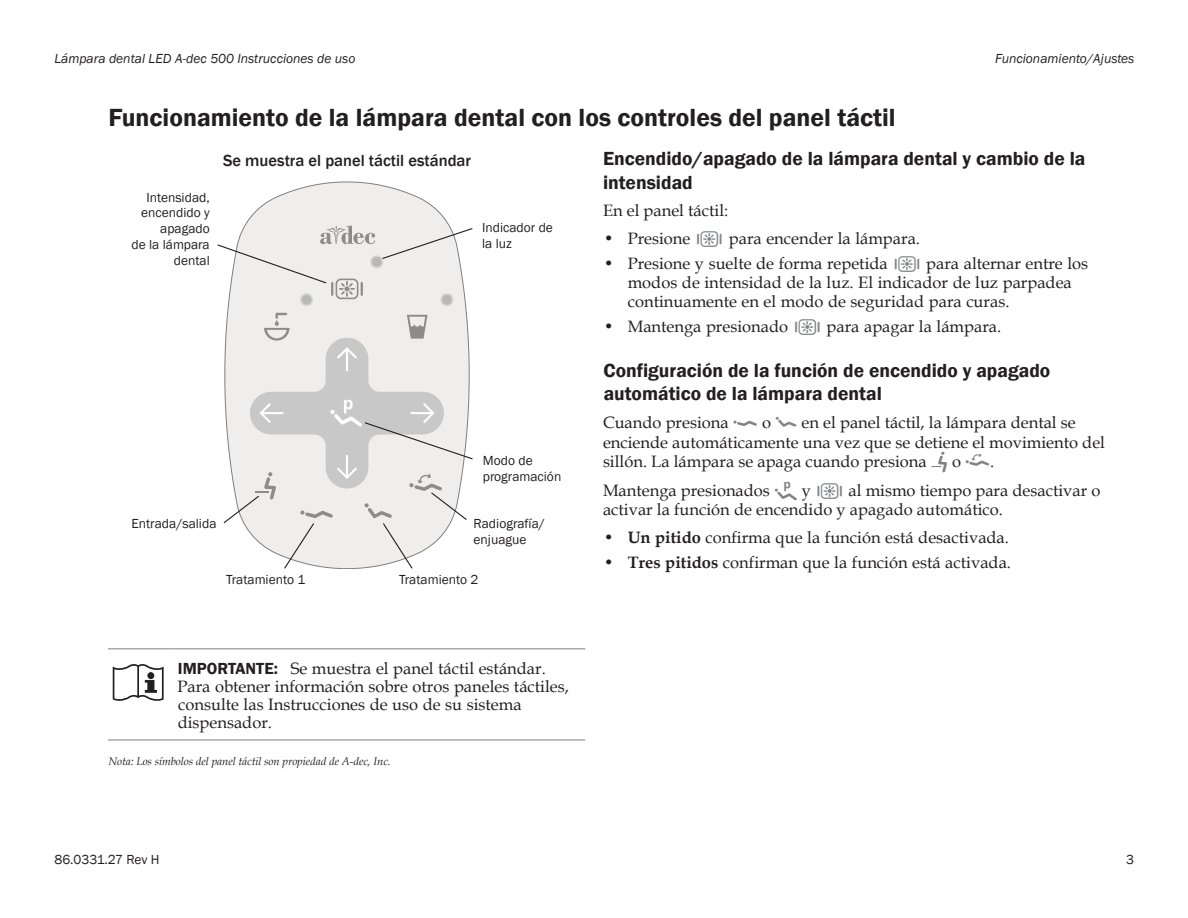
<style>
.page{position:relative;width:1188px;height:918px;background:#fff}
.page>*{position:absolute;margin:0;border:0;box-sizing:border-box;transform-origin:0 0}
.Heading_2{font:600 25.5px "Franklin Gothic";color:#231f20}
.Heading_3{font:600 19.5px/23.4px "Franklin Gothic";color:#231f20}
.Body_Text_-_2nd_Colu{font:16.5px/19.2px "Book Antiqua";color:#231f20}
.Warning_text{font:16.5px/18px "Book Antiqua";color:#231f20}
.Table_Text_-_bold{font:500 16.5px "Franklin Gothic";color:#231f20}
.Callout{font:13.5px/15.8px "Franklin Gothic";color:#231f20}
.t1{font:italic 13.5px "Franklin Gothic";color:#231f20}
.Note_-_Italic{font:italic 11.25px "Book Antiqua";letter-spacing:-.005em;color:#231f20}
.s1{font-family:"Adec Touch Pad";color:#808285}
.s2{font-weight:700}
.s3{font-family:"Franklin Gothic";font-weight:600}
</style>
<div class="page">
<hr style="left:173px;top:648px;width:412px;height:2px;background:#a8a9ad">
<hr style="left:173px;top:739px;width:412px;height:2px;background:#a8a9ad">
<hr style="left:108px;top:648px;width:65px;height:2px;background:#a8a9ad">
<hr style="left:108px;top:739px;width:65px;height:2px;background:#a8a9ad">
<svg style="left:113px;top:664px;width:51px;height:37px"></svg>
<svg style="left:227px;top:182px;width:240px;height:131px"></svg>
<div style="left:300px;top:293px;width:14px;height:14px;background:#e9e9e9;border-radius:50%"></div>
<div style="left:300px;top:293px;width:13px;height:14px;background:#e2e2e2;border-radius:50%"></div>
<div style="left:301px;top:294px;width:11px;height:12px;background:#d2d2d2;border-radius:50%"></div>
<div style="left:301px;top:295px;width:11px;height:10px;background:#c6c6c6;border-radius:50%"></div>
<div style="left:302px;top:295px;width:10px;height:10px;background:#c9c9c9;border-radius:50%"></div>
<div style="left:302px;top:295px;width:9px;height:10px;background:#c4c4c4;border-radius:50%"></div>
<div style="left:302px;top:296px;width:9px;height:8px;background:#b8b8b8;border-radius:50%"></div>
<div style="left:370px;top:255px;width:14px;height:14px;background:#e5e5e5;border-radius:50%"></div>
<div style="left:370px;top:255px;width:13px;height:14px;background:#e0e0e0;border-radius:50%"></div>
<div style="left:371px;top:256px;width:12px;height:12px;background:#d6d6d6;border-radius:50%"></div>
<div style="left:371px;top:256px;width:11px;height:12px;background:#cacaca;border-radius:50%"></div>
<div style="left:372px;top:257px;width:9px;height:10px;background:#c0c0c0;border-radius:50%"></div>
<div style="left:372px;top:257px;width:9px;height:9px;background:#b8b8b8;border-radius:50%"></div>
<div style="left:440px;top:293px;width:14px;height:14px;background:#e5e5e5;border-radius:50%"></div>
<div style="left:440px;top:293px;width:14px;height:13px;background:#e3e3e3;border-radius:50%"></div>
<div style="left:440px;top:293px;width:13px;height:13px;background:#e2e2e2;border-radius:50%"></div>
<div style="left:441px;top:293px;width:12px;height:13px;background:#dcdcdc;border-radius:50%"></div>
<div style="left:441px;top:294px;width:12px;height:12px;background:#d6d6d6;border-radius:50%"></div>
<div style="left:441px;top:294px;width:12px;height:11px;background:#d0d0d0;border-radius:50%"></div>
<div style="left:441px;top:294px;width:11px;height:11px;background:#cecece;border-radius:50%"></div>
<div style="left:442px;top:294px;width:10px;height:11px;background:#c6c6c6;border-radius:50%"></div>
<div style="left:442px;top:295px;width:10px;height:10px;background:#cecece;border-radius:50%"></div>
<div style="left:442px;top:295px;width:10px;height:9px;background:#c2c2c2;border-radius:50%"></div>
<div style="left:442px;top:295px;width:9px;height:9px;background:#c0c0c0;border-radius:50%"></div>
<div style="left:443px;top:295px;width:8px;height:9px;background:#b9b9b9;border-radius:50%"></div>
<div style="left:443px;top:296px;width:8px;height:8px;background:#bdbdbd;border-radius:50%"></div>
<div style="left:443px;top:296px;width:7px;height:7px;background:#b8b8b8;border-radius:50%"></div>
<svg style="left:381px;top:227px;width:92px;height:33px"></svg>
<svg style="left:217px;top:226px;width:158px;height:73px;background:#e8e7e6"></svg>
<svg style="left:223px;top:313px;width:250px;height:256px;background:#e6e5e4"></svg>
<p class="t1" style="left:54px;top:50px;width:303px">Lámpara dental LED A-dec 500 Instrucciones de uso</p>
<p class="t1" style="left:995px;top:50px;width:141px">Funcionamiento/Ajustes</p>
<p class="Heading_2" style="left:108px;top:102px;width:789px">Funcionamiento de la lámpara dental con los controles del panel táctil</p>
<p class="Heading_3" style="left:603px;top:147px;width:484px">Encendido/apagado de la lámpara dental y cambio de la intensidad</p>
<p class="Body_Text_-_2nd_Colu" style="left:603px;top:201px;width:127px">En el panel táctil:</p>
<p class="Body_Text_-_2nd_Colu" style="left:604px;top:229px;width:318px">• Presione <span class="s1">l</span> para encender la lámpara.</p>
<p class="Body_Text_-_2nd_Colu" style="left:628px;top:253px;width:462px;text-indent:-24px">• Presione y suelte de forma repetida <span class="s1">l</span> para alternar entre los modos de intensidad de la luz. El indicador de luz parpadea continuamente en el modo de seguridad para curas.</p>
<p class="Body_Text_-_2nd_Colu" style="left:604px;top:316px;width:399px">• Mantenga presionado <span class="s1">l</span> para apagar la lámpara.</p>
<p class="Heading_3" style="left:603px;top:359px;width:448px">Configuración de la función de encendido y apagado automático de la lámpara dental</p>
<p class="Body_Text_-_2nd_Colu" style="left:603px;top:412px;width:504px;line-height:19.8px">Cuando presiona <span class="s1">r</span> o <span class="s1">q</span> en el panel táctil, la lámpara dental se enciende automáticamente una vez que se detiene el movimiento del sillón. La lámpara se apaga cuando presiona <span class="s1">o</span> o <span class="s1">s</span>.</p>
<p class="Body_Text_-_2nd_Colu" style="left:603px;top:481px;width:499px">Mantenga presionados <span class="s1">p</span> y <span class="s1">l</span> al mismo tiempo para desactivar o activar la función de encendido y apagado automático.</p>
<p class="Body_Text_-_2nd_Colu" style="left:604px;top:528px;width:407px">• <span class="s2">Un pitido</span> confirma que la función está desactivada.</p>
<p class="Body_Text_-_2nd_Colu" style="left:604px;top:552px;width:409px">• <span class="s2">Tres pitidos</span> confirman que la función está activada.</p>
<p class="Table_Text_-_bold" style="left:223px;top:150px;width:249px">Se muestra el panel táctil estándar</p>
<p class="Callout" style="left:131px;top:190px;width:80px;text-align:right">Intensidad, encendido y apagado<br>de la lámpara dental</p>
<p class="Callout" style="left:482px;top:220px;width:72px">Indicador de la luz</p>
<p class="Callout" style="left:483px;top:453px;width:80px">Modo de programación</p>
<p class="Callout" style="left:131px;top:516px;width:87px">Entrada/salida</p>
<p class="Callout" style="left:474px;top:516px;width:73px">Radiografía/ enjuague</p>
<p class="Callout" style="left:226px;top:571px;width:81px">Tratamiento 1</p>
<p class="Callout" style="left:399px;top:571px;width:81px">Tratamiento 2</p>
<p class="Warning_text" style="left:177px;top:659px;width:393px"><span class="s3">IMPORTANTE:</span> Se muestra el panel táctil estándar.<br>Para obtener información sobre otros paneles táctiles, consulte las Instrucciones de uso de su sistema dispensador.</p>
<p class="Note_-_Italic" style="left:108px;top:753px;width:284px">Nota: Los símbolos del panel táctil son propiedad de A-dec, Inc.</p>
<p class="Callout" style="left:54px;top:852px;width:107px">86.0331.27 Rev H</p>
<p class="Callout" style="left:1126px;top:852px;width:9px">3</p>
</div>
